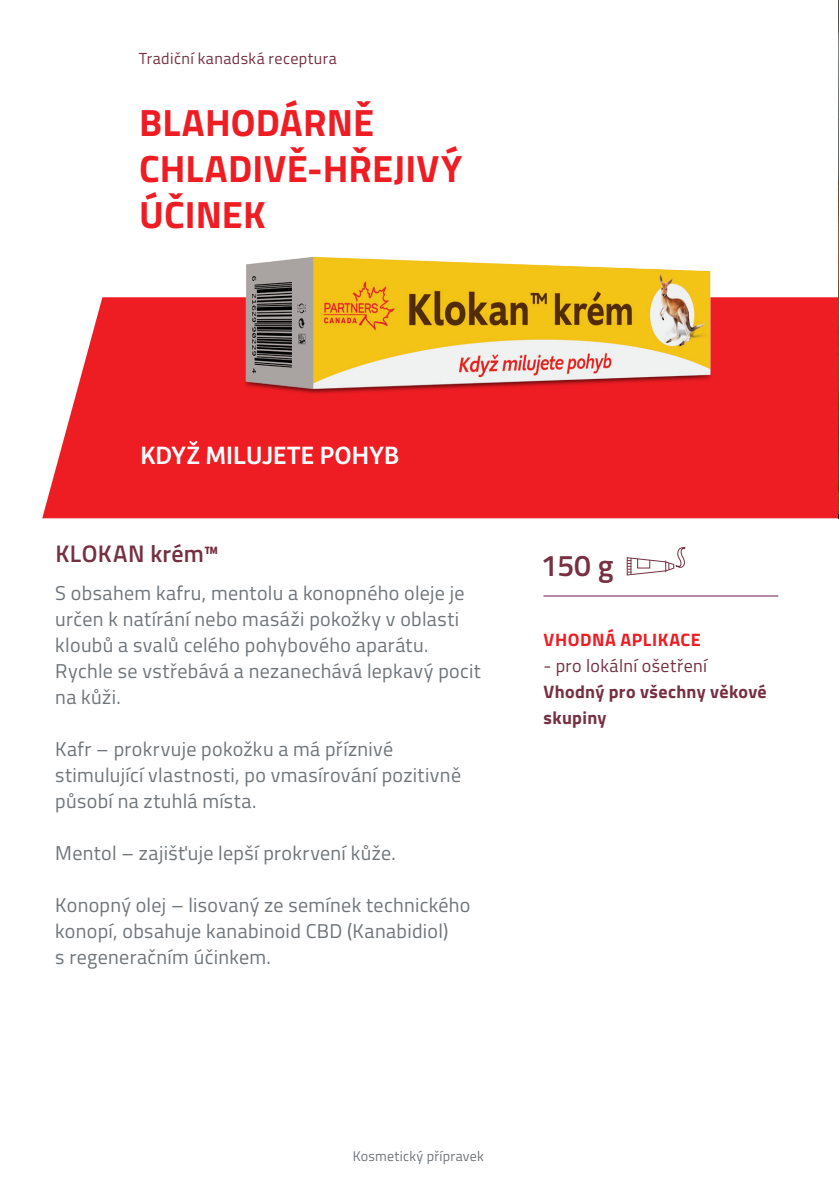
<style>
.page{position:relative;width:839px;height:1192px;background:#fff}
.page>*{position:absolute;margin:0;border:0;box-sizing:border-box;transform-origin:0 0}
.t1{font:700 38px/46px "Titillium Web";letter-spacing:.005em;color:#ee1d23}
.t2{font:600 30px "Titillium";color:#763041}
.t3{font:26px "Bree";letter-spacing:.005em;color:#fff}
.t4{font:600 24px "Titillium";letter-spacing:.02em;color:#763041}
.t5{font:20px/26px "Titillium Web";letter-spacing:.015em;color:#6f757a}
.t6{font:700 18px/26px "Titillium Web";letter-spacing:.02em;color:#763041}
.t7{font:18px "Titillium Web";letter-spacing:.025em;color:#763041}
.t8{font:700 18px "Titillium Web";letter-spacing:.03em;color:#ee1d23}
.t9{font:16px "Titillium Web";letter-spacing:.025em;color:#763041}
.t10{font:14px "Titillium Web";letter-spacing:.02em;color:#6f757a}
</style>
<div class="page">
<div style="left:42px;top:297px;width:796px;height:221px;background:#ee1d23"></div>
<hr style="left:543px;top:595px;width:235px;height:2px;background:#ee3c5b">
<svg style="left:626px;top:547px;width:60px;height:29px"></svg>
<img style="left:229px;top:256px;width:498px;height:162px">
<img style="left:838px;top:2px;width:1px;height:516px">
<p class="t9" style="left:139px;top:47px;width:199px">Tradiční kanadská receptura</p>
<h1 class="t1" style="left:139px;top:98px;width:325px">BLAHODÁRNĚ<br>CHLADIVĚ-HŘEJIVÝ<br>ÚČINEK</h1>
<h3 class="t3" style="left:140px;top:439px;width:260px">KDYŽ MILUJETE POHYB</h3>
<p class="t4" style="left:55px;top:535px;width:165px">KLOKAN krém™</p>
<p class="t5" style="left:55px;top:578px;width:427px">S obsahem kafru, mentolu a konopného oleje je určen k natírání nebo masáži pokožky v oblasti kloubů a svalů celého pohybového aparátu.<br>Rychle se vstřebává a nezanechává lepkavý pocit na kůži.</p>
<p class="t5" style="left:55px;top:734px;width:407px">Kafr – prokrvuje pokožku a má příznivé stimulující vlastnosti, po vmasírování pozitivně působí na ztuhlá místa.</p>
<p class="t5" style="left:55px;top:838px;width:342px">Mentol – zajišťuje lepší prokrvení kůže.</p>
<p class="t5" style="left:55px;top:890px;width:417px">Konopný olej – lisovaný ze semínek technického konopí, obsahuje kanabinoid CBD (Kanabidiol)<br>s regeneračním účinkem.</p>
<h2 class="t2" style="left:540px;top:543px;width:74px">150 g</h2>
<p class="t8" style="left:543px;top:626px;width:159px">VHODNÁ APLIKACE</p>
<p class="t7" style="left:543px;top:652px;width:165px">- pro lokální ošetření</p>
<p class="t6" style="left:543px;top:678px;width:225px">Vhodný pro všechny věkové skupiny</p>
<p class="t10" style="left:352px;top:1146px;width:133px">Kosmetický přípravek</p>
</div>
